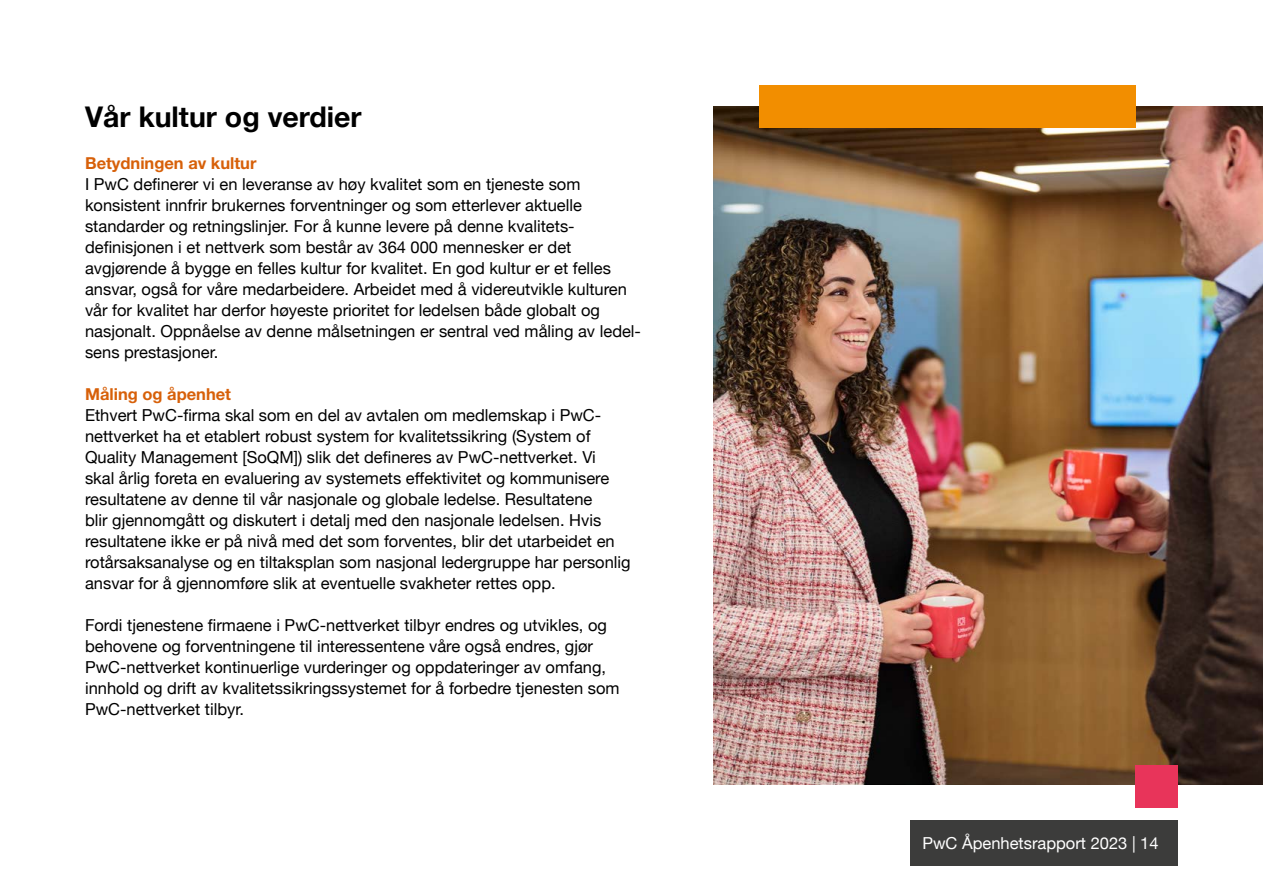
<style>
.page{position:relative;width:1263px;height:893px;background:#fff}
.page>*{position:absolute;margin:0;border:0;box-sizing:border-box;transform-origin:0 0}
.Heading_3__overskrift_2{font:700 28.5px "Helvetica Neue";color:#000}
.Brødtekst{font:16.5px/21px "Helvetica Neue";color:#000}
.Mellomtittel_01{font:700 16.5px "Helvetica Neue LT Pro";color:#d76009}
.t1{font:16.5px "Helvetica Neue";color:#fff}
</style>
<div class="page">
<div style="left:910px;top:820px;width:268px;height:45px;background:#3c3c3b"></div>
<img style="left:714px;top:106px;width:549px;height:679px">
<div style="left:1135px;top:765px;width:43px;height:43px;background:#e8345a"></div>
<div style="left:759px;top:85px;width:376px;height:43px;background:#f28e00"></div>
<h3 class="Heading_3__overskrift_2" style="left:85px;top:95px;width:278px">Vår kultur og verdier</h3>
<p class="Mellomtittel_01" style="left:85px;top:153px;width:173px">Betydningen av kultur</p>
<p class="Brødtekst" style="left:85px;top:175px;width:557px">I PwC definerer vi en leveranse av høy kvalitet som en tjeneste som konsistent innfrir brukernes forventninger og som etterlever aktuelle standarder og retningslinjer. For å kunne levere på denne kvalitets&shy;definisjonen i et nettverk som består av 364 000 mennesker er det avgjørende å bygge en felles kultur for kvalitet. En god kultur er et felles ansvar, også for våre medarbeidere. Arbeidet med å videreutvikle kulturen vår for kvalitet har derfor høyeste prioritet for ledelsen både globalt og nasjonalt. Oppnåelse av denne målsetningen er sentral ved måling av ledel&shy;sens prestasjoner.</p>
<p class="Mellomtittel_01" style="left:85px;top:384px;width:148px">Måling og åpenhet</p>
<p class="Brødtekst" style="left:85px;top:406px;width:547px">Ethvert PwC-firma skal som en del av avtalen om medlemskap i PwC&shy;nettverket ha et etablert robust system for kvalitetssikring (System of Quality Management [SoQM]) slik det defineres av PwC-nettverket. Vi<br>skal årlig foreta en evaluering av systemets effektivitet og kommunisere resultatene av denne til vår nasjonale og globale ledelse. Resultatene<br>blir gjennomgått og diskutert i detalj med den nasjonale ledelsen. Hvis resultatene ikke er på nivå med det som forventes, blir det utarbeidet en rotårsaksanalyse og en tiltaksplan som nasjonal ledergruppe har personlig ansvar for å gjennomføre slik at eventuelle svakheter rettes opp.</p>
<p class="Brødtekst" style="left:85px;top:616px;width:536px">Fordi tjenestene firmaene i PwC-nettverket tilbyr endres og utvikles, og behovene og forventningene til interessentene våre også endres, gjør PwC-nettverket kontinuerlige vurderinger og oppdateringer av omfang, innhold og drift av kvalitetssikringssystemet for å forbedre tjenesten som PwC-nettverket tilbyr.</p>
<p class="t1" style="left:922px;top:831px;width:238px">PwC Åpenhetsrapport 2023 | 14</p>
</div>
